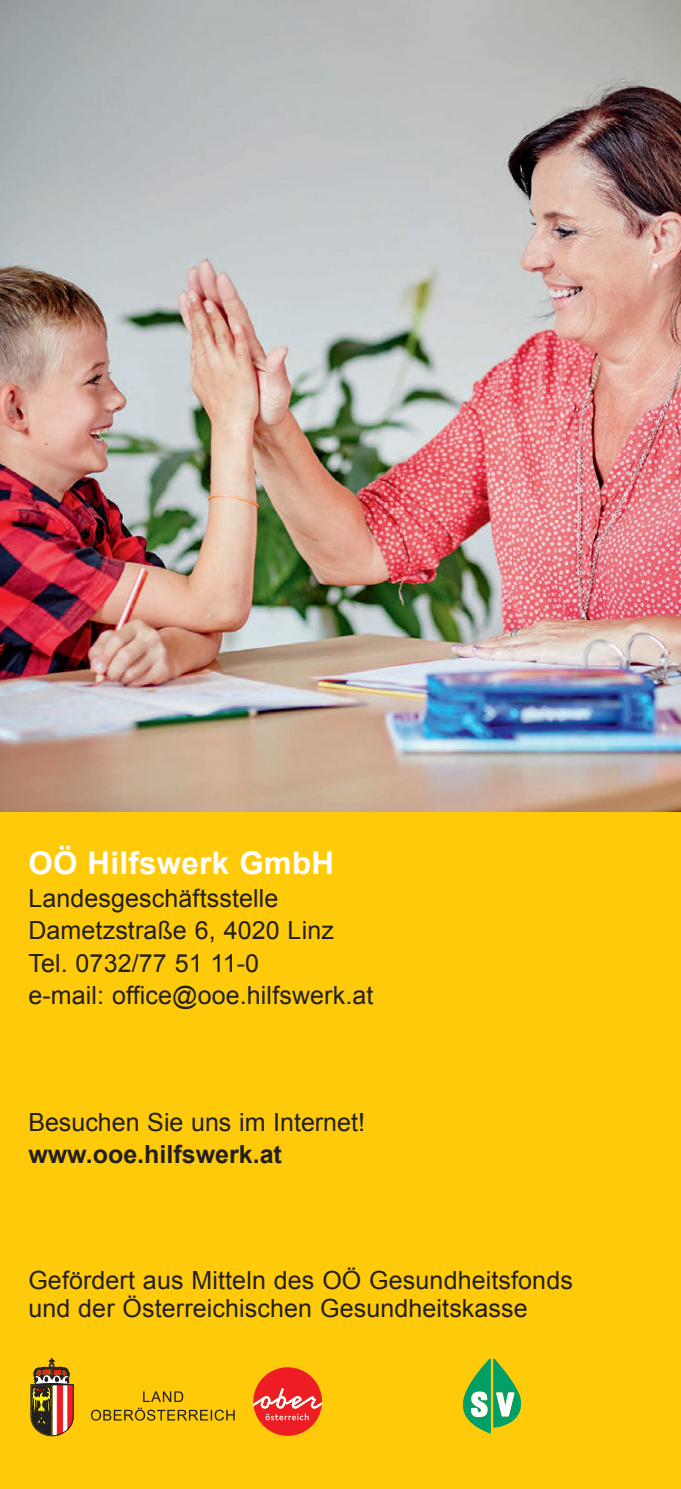
<style>
.page{position:relative;width:681px;height:1489px;background:#fff}
.page>*{position:absolute;margin:0;border:0;box-sizing:border-box;transform-origin:0 0}
.t1{font:700 31.25px "Arial";letter-spacing:.01em;color:#fff}
.t2{font:25px/32.5px "Arial";letter-spacing:.005em;color:#231f20}
.t3{font:700 25px "Arial";color:#231f20}
</style>
<div class="page">
<div style="left:0;top:811px;width:680px;height:677px;background:#feca0a"></div>
<img style="left:0;top:0;width:680px;height:811px">
<svg style="left:462px;top:1358px;width:58px;height:75px"></svg>
<svg style="left:30px;top:1358px;width:44px;height:77px"></svg>
<svg style="left:253px;top:1367px;width:69px;height:68px"></svg>
<svg style="left:91px;top:1407px;width:143px;height:13px"></svg>
<svg style="left:143px;top:1391px;width:40px;height:10px"></svg>
<p class="t1" style="left:28px;top:842px;width:307px">OÖ Hilfswerk GmbH</p>
<p class="t2" style="left:28px;top:882px;width:346px">Landesgeschäftsstelle<br>Dametzstraße 6, 4020 Linz<br>Tel. 0732/77 51 11-0<br>e-mail: office@ooe.hilfswerk.at</p>
<p class="t2" style="left:28px;top:1105px;width:338px">Besuchen Sie uns im Internet!</p>
<p class="t3" style="left:28px;top:1137px;width:255px">www.ooe.hilfswerk.at</p>
<p class="t2" style="left:28px;top:1266px;width:545px;line-height:27.5px">Gefördert aus Mitteln des OÖ Gesundheitsfonds und der Österreichischen Gesundheitskasse</p>
</div>
